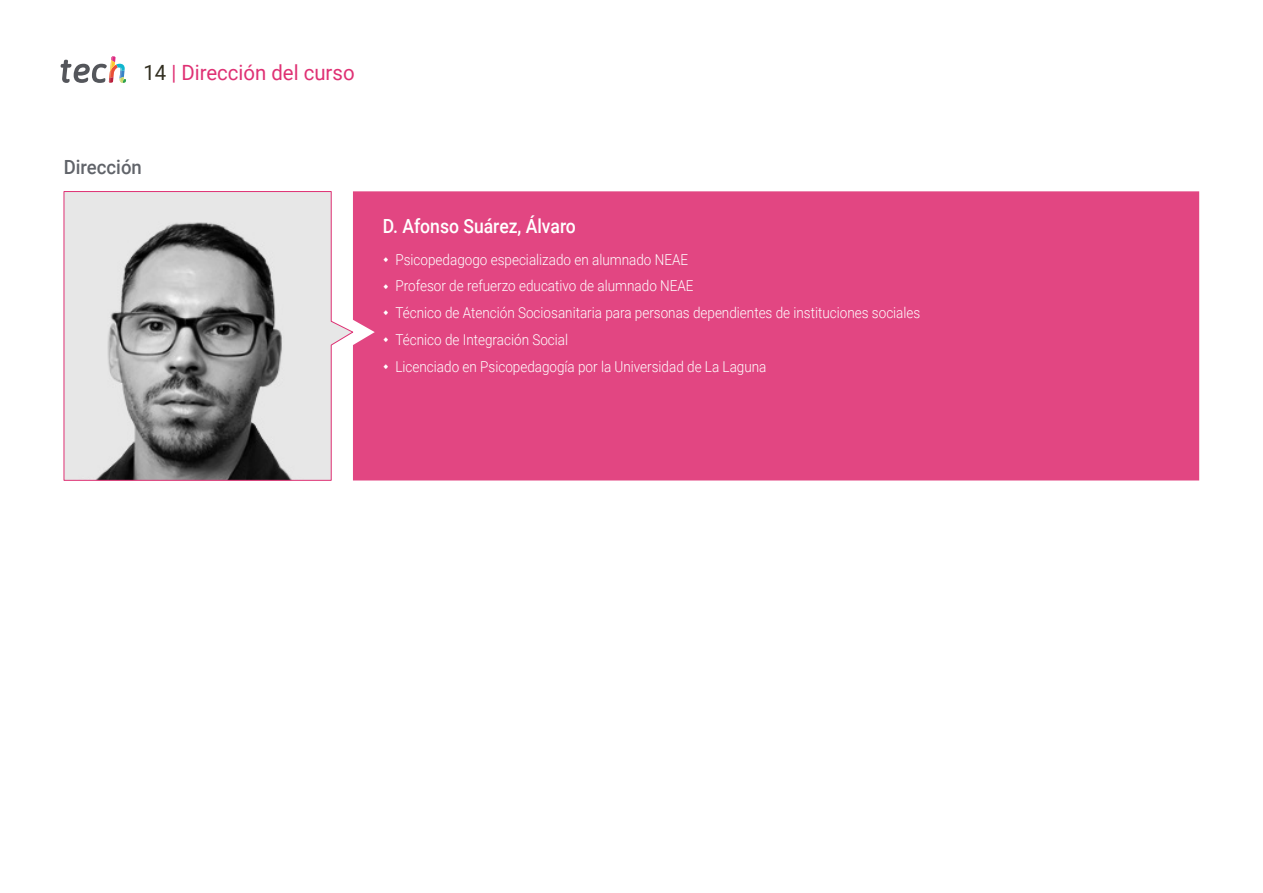
<style>
.page{position:relative;width:1263px;height:893px;background:#fff}
.page>*{position:absolute;margin:0;border:0;box-sizing:border-box;transform-origin:0 0}
.t1{font:21px "Roboto";color:#df3174}
.t2{font:500 19.5px "Roboto";color:#fff;scale:.9 1}
.t3{font:500 19.5px "Roboto";color:#61646a;scale:.95 1}
.t4{font:300 15px/26.7px "Roboto";color:#fff;scale:.9 1}
.s1{color:#312e20}
</style>
<div class="page">
<div style="left:354px;top:191px;width:845px;height:289px;background:#e24682"></div>
<svg style="left:64px;top:191px;width:290px;height:290px"></svg>
<svg style="left:61px;top:56px;width:65px;height:27px"></svg>
<svg style="left:384px;top:257px;width:4px;height:5px"></svg>
<svg style="left:384px;top:284px;width:4px;height:5px"></svg>
<svg style="left:384px;top:310px;width:4px;height:5px"></svg>
<svg style="left:384px;top:337px;width:4px;height:5px"></svg>
<svg style="left:384px;top:364px;width:4px;height:5px"></svg>
<h1 class="t1" style="left:144px;top:57px;width:213px"><span class="s1">14</span> | Dirección del curso</h1>
<h2 class="t3" style="left:64px;top:154px;width:84px">Dirección</h2>
<h2 class="t2" style="left:383px;top:212px;width:216px">D. Afonso Suárez, Álvaro</h2>
<p class="t4" style="left:395px;top:245px;width:585px">Psicopedagogo especializado en alumnado NEAE<br>Profesor de refuerzo educativo de alumnado NEAE<br>Técnico de Atención Sociosanitaria para personas dependientes de instituciones sociales Técnico de Integración Social<br>Licenciado en Psicopedagogía por la Universidad de La Laguna</p>
</div>
